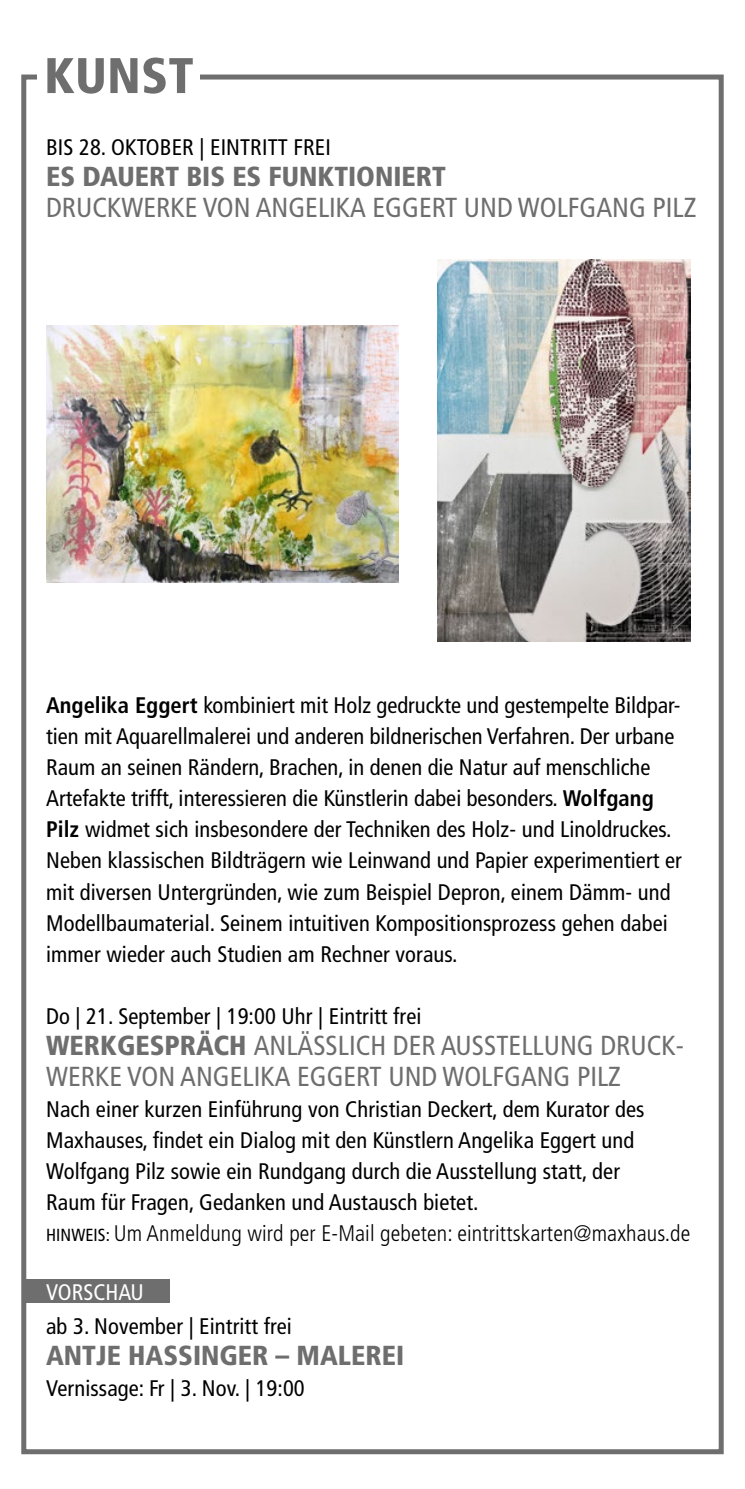
<style>
.page{position:relative;width:745px;height:1489px;background:#fff}
.page>*{position:absolute;margin:0;border:0;box-sizing:border-box;transform-origin:0 0}
.t1{font:900 condensed 50px "Frutiger LT Std";letter-spacing:.01em;color:#6e6e6e}
.t2{font:condensed 27.5px/31px "Frutiger LT Std";color:#6e6e6e}
.t3{font:900 condensed 27.5px "Frutiger LT Std";color:#6e6e6e}
.t4{font:condensed 22.5px/31px "Frutiger LT Std";letter-spacing:.005em;color:#000}
.t5{font:condensed 22.5px "Frutiger LT Std";color:#fff}
.s1{font-weight:700}
.s2{font-weight:900}
.s3{font-size:17.5px}
.s4{font-weight:300}
</style>
<div class="page">
<hr style="left:744px;top:0;width:1px;height:1488px;background:#e6e8df">
<img style="left:744px;top:37px;width:1px;height:1451px">
<div style="left:21px;top:74px;width:702px;height:1379px;border:5px solid #6e6e6e"></div>
<div style="left:38px;top:55px;width:162px;height:43px;background:#fff"></div>
<img style="left:46px;top:325px;width:352px;height:257px">
<img style="left:437px;top:259px;width:253px;height:382px">
<div style="left:25px;top:1279px;width:145px;height:23px;background:#6e6e6e"></div>
<h1 class="t1" style="left:44px;top:46px;width:151px">KUNST</h1>
<p class="t4" style="left:46px;top:132px;width:286px">BIS 28. OKTOBER | EINTRITT FREI</p>
<p class="t3" style="left:46px;top:160px;width:401px">ES DAUERT BIS ES FUNKTIONIERT</p>
<p class="t2" style="left:46px;top:192px;width:651px">DRUCKWERKE VON ANGELIKA EGGERT UND WOLFGANG PILZ</p>
<p class="t4" style="left:46px;top:690px;width:637px"><span class="s1">Angelika Eggert</span> kombiniert mit Holz gedruckte und gestempelte Bildpar&shy;tien mit Aquarellmalerei und anderen bildnerischen Verfahren. Der urbane Raum an seinen Rändern, Brachen, in denen die Natur auf menschliche Artefakte trifft, interessieren die Künstlerin dabei besonders. <span class="s1">Wolfgang Pilz</span> widmet sich insbesondere der Techniken des Holz- und Linoldruckes.<br>Neben klassischen Bildträgern wie Leinwand und Papier experimentiert er mit diversen Untergründen, wie zum Beispiel Depron, einem Dämm- und Modellbaumaterial. Seinem intuitiven Kompositionsprozess gehen dabei immer wieder auch Studien am Rechner voraus.</p>
<p class="t4" style="left:46px;top:1000px;width:376px">Do | 21. September | 19:00 Uhr | Eintritt frei</p>
<p class="t2" style="left:46px;top:1029px;width:639px"><span class="s2">WERKGESPRÄCH</span> ANLÄSSLICH DER AUSSTELLUNG DRUCK-<br>WERKE VON ANGELIKA EGGERT UND WOLFGANG PILZ</p>
<p class="t4" style="left:46px;top:1093px;width:645px">Nach einer kurzen Einführung von Christian Deckert, dem Kurator des Maxhauses, findet ein Dialog mit den Künstlern Angelika Eggert und Wolfgang Pilz sowie ein Rundgang durch die Ausstellung statt, der<br>Raum für Fragen, Gedanken und Austausch bietet.<br><span class="s3">HINWEIS:</span> <span class="s4">Um Anmeldung wird per E-Mail gebeten: eintrittskarten@maxhaus.de</span></p>
<p class="t5" style="left:46px;top:1278px;width:99px">VORSCHAU</p>
<p class="t4" style="left:46px;top:1310px;width:247px">ab 3. November | Eintritt frei</p>
<p class="t3" style="left:46px;top:1338px;width:359px">ANTJE HASSINGER – MALEREI</p>
<p class="t4" style="left:46px;top:1372px;width:260px">Vernissage: Fr | 3. Nov. | 19:00</p>
</div>
